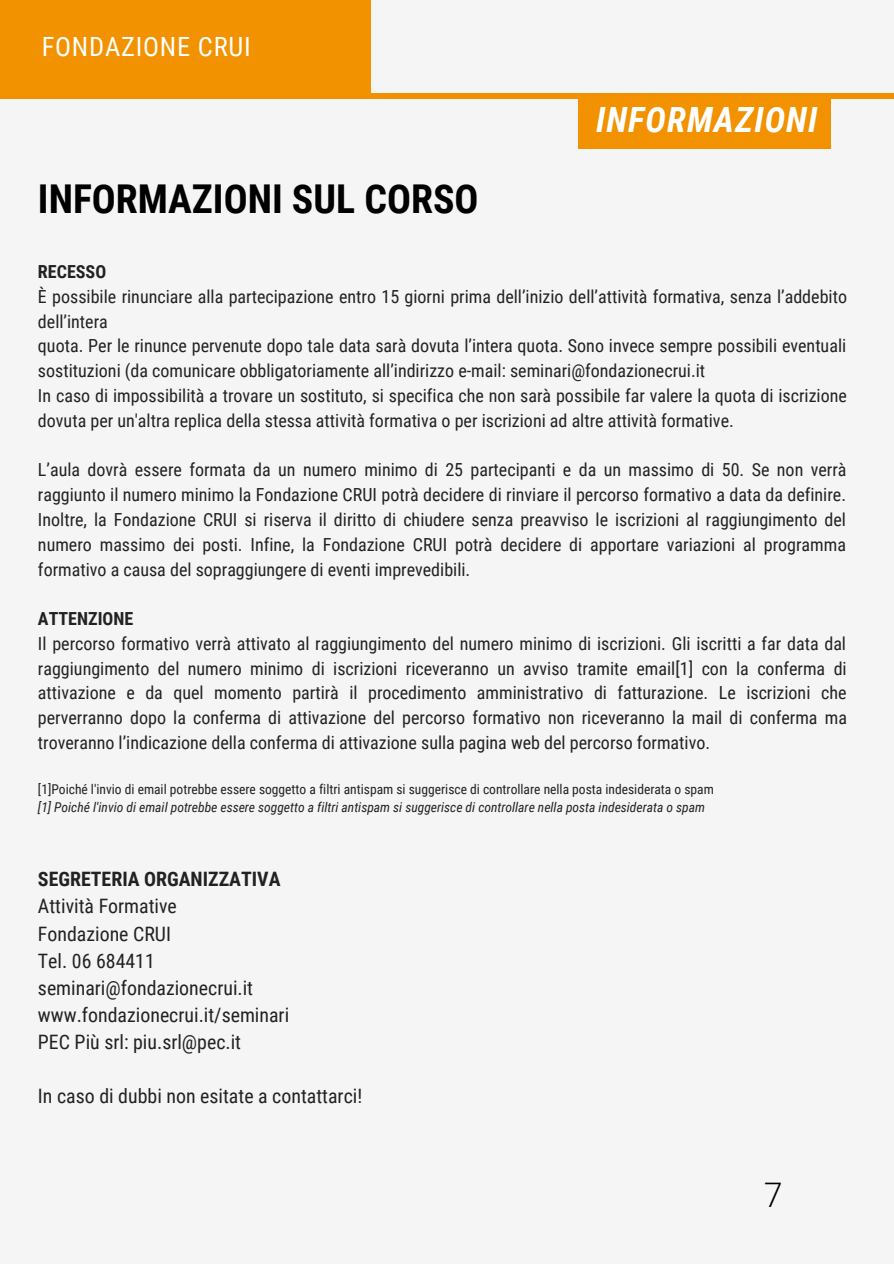
<style>
.page{position:relative;width:894px;height:1264px;background:#fff}
.page>*{position:absolute;margin:0;border:0;box-sizing:border-box;transform-origin:0 0}
.t1{font:700 39.75px "Roboto Condensed";color:#000}
.t2{font:italic 700 34.8px "Roboto Condensed";letter-spacing:.03em;color:#fff}
.t3{font:300 33.9px "Open Sans";color:#000}
.t4{font:26.55px "Roboto Condensed";letter-spacing:.03em;color:#fff}
.t5{font:19.8px/27px "Roboto Condensed";color:#222}
.t6{font:700 19.8px "Roboto Condensed";color:#222}
.t7{font:18px/24.8px "Roboto Condensed";color:#222;text-align:justify}
.t8{font:700 18px "Roboto Condensed";color:#222}
.t9{font:13.5px "Roboto Condensed";color:#222}
.t10{font:italic 13.5px "Roboto Condensed";color:#222}
</style>
<div class="page">
<div style="left:0;top:0;width:893px;height:1263px;background:#f5f5f5"></div>
<div style="left:578px;top:93px;width:252px;height:56px;background:#f29200"></div>
<div style="left:0;top:0;width:370px;height:98px;background:#f29200"></div>
<div style="left:0;top:93px;width:893px;height:5px;background:#f29200"></div>
<h3 class="t4" style="left:42px;top:31px;width:211px">FONDAZIONE CRUI</h3>
<h1 class="t1" style="left:38px;top:176px;width:442px">INFORMAZIONI SUL CORSO</h1>
<h2 class="t2" style="left:596px;top:99px;width:223px">INFORMAZIONI</h2>
<p class="t8" style="left:38px;top:261px;width:70px">RECESSO</p>
<p class="t7" style="left:38px;top:284px;width:810px;text-align:left">È possibile rinunciare alla partecipazione entro 15 giorni prima dell’inizio dell’attività formativa, senza l’addebito dell’intera<br>quota. Per le rinunce pervenute dopo tale data sarà dovuta l’intera quota. Sono invece sempre possibili eventuali sostituzioni (da comunicare obbligatoriamente all’indirizzo e-mail: seminari@fondazionecrui.it<br>In caso di impossibilità a trovare un sostituto, si specifica che non sarà possibile far valere la quota di iscrizione dovuta per un'altra replica della stessa attività formativa o per iscrizioni ad altre attività formative.</p>
<p class="t7" style="left:38px;top:458px;width:809px">L’aula dovrà essere formata da un numero minimo di 25 partecipanti e da un massimo di 50. Se non verrà raggiunto il numero minimo la Fondazione CRUI potrà decidere di rinviare il percorso formativo a data da definire.<br>Inoltre, la Fondazione CRUI si riserva il diritto di chiudere senza preavviso le iscrizioni al raggiungimento del numero massimo dei posti. Infine, la Fondazione CRUI potrà decidere di apportare variazioni al programma formativo a causa del sopraggiungere di eventi imprevedibili.</p>
<p class="t8" style="left:38px;top:608px;width:97px">ATTENZIONE</p>
<p class="t7" style="left:38px;top:631px;width:810px">Il percorso formativo verrà attivato al raggiungimento del numero minimo di iscrizioni. Gli iscritti a far data dal raggiungimento del numero minimo di iscrizioni riceveranno un avviso tramite email[1] con la conferma di attivazione e da quel momento partirà il procedimento amministrativo di fatturazione. Le iscrizioni che perverranno dopo la conferma di attivazione del percorso formativo non riceveranno la mail di conferma ma troveranno l’indicazione della conferma di attivazione sulla pagina web del percorso formativo.</p>
<p class="t9" style="left:38px;top:781px;width:677px">[1]Poiché l'invio di email potrebbe essere soggetto a filtri antispam si suggerisce di controllare nella posta indesiderata o spam</p>
<p class="t10" style="left:38px;top:799px;width:668px">[1] Poiché l'invio di email potrebbe essere soggetto a filtri antispam si suggerisce di controllare nella posta indesiderata o spam</p>
<p class="t6" style="left:38px;top:868px;width:244px">SEGRETERIA ORGANIZZATIVA</p>
<p class="t5" style="left:38px;top:893px;width:253px">Attività Formative<br>Fondazione CRUI<br>Tel. 06 684411 seminari@fondazionecrui.it www.fondazionecrui.it/seminari<br>PEC Più srl: piu.srl@pec.it</p>
<p class="t5" style="left:38px;top:1082px;width:326px">In caso di dubbi non esitate a contattarci!</p>
<h3 class="t3" style="left:763px;top:1170px;width:21px">7</h3>
</div>
